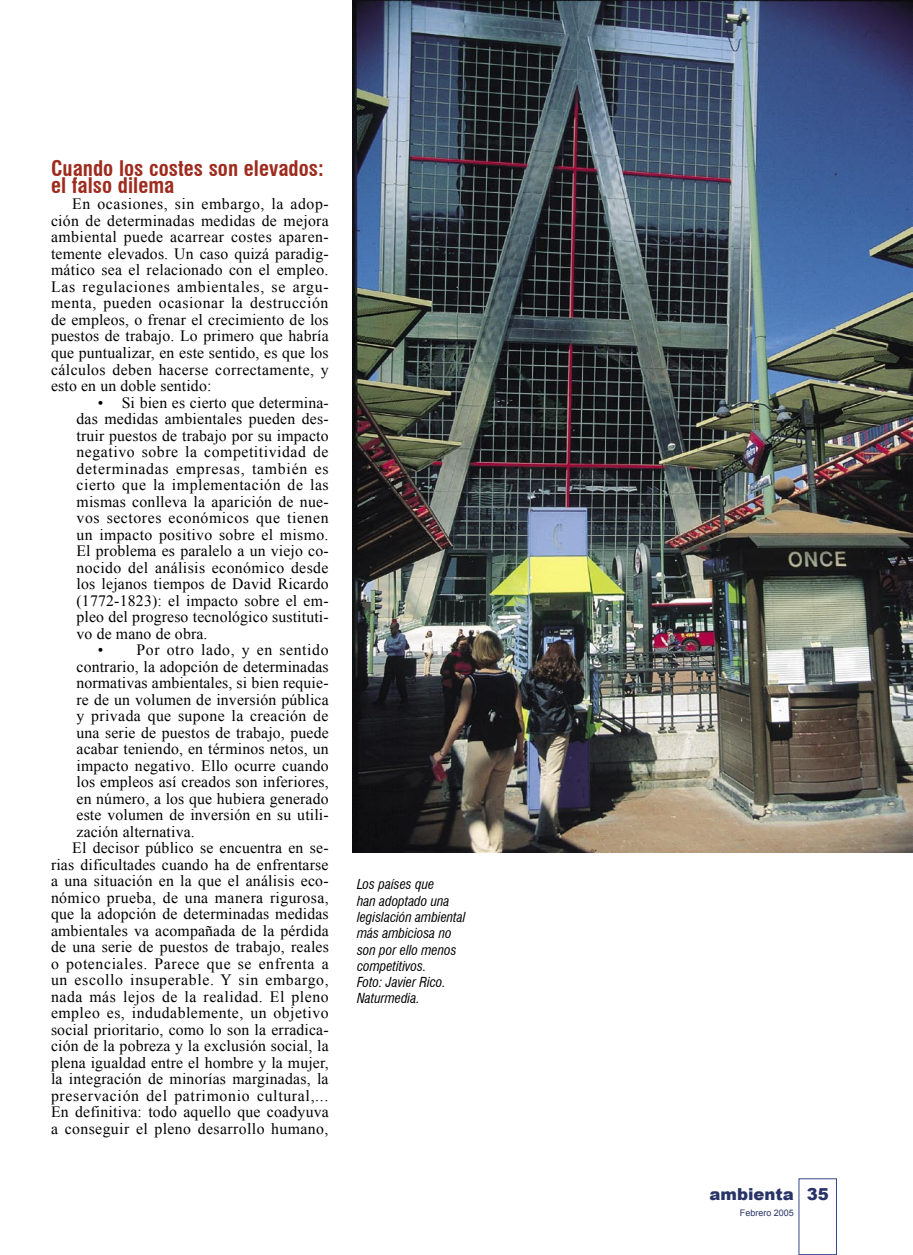
<style>
.page{position:relative;width:913px;height:1255px;background:#fff}
.page>*{position:absolute;margin:0;border:0;box-sizing:border-box;transform-origin:0 0}
.Ladillo{font:700 condensed 21px/16.5px "Swiss 721 BT";color:#9e2b1e}
.t1{font:900 16.5px "Arial";color:#283366}
.Texto_general-OK{font:15.75px/16.5px "Times New Roman";letter-spacing:.01em;color:#000;text-align:justify}
.Pié_de_foto{font:italic condensed 13.5px/16.2px "Swiss 721 BT";color:#000}
.t2{font:9px "Arial";color:#283366}
</style>
<div class="page">
<div style="left:799px;top:1178px;width:38px;height:76px;border:1px solid #36478b"></div>
<img style="left:353px;top:0;width:560px;height:852px">
<p class="Ladillo" style="left:51px;top:160px;width:274px">Cuando los costes son elevados: el falso dilema</p>
<p class="Texto_general-OK" style="left:51px;top:196px;width:279px;text-indent:21px">En ocasiones, sin embargo, la adop&shy;ción de determinadas medidas de mejora ambiental puede acarrear costes aparen&shy;temente elevados. Un caso quizá paradig&shy;mático sea el relacionado con el empleo.<br>Las regulaciones ambientales, se argu&shy;menta, pueden ocasionar la destrucción de empleos, o frenar el crecimiento de los puestos de trabajo. Lo primero que habría que puntualizar, en este sentido, es que los cálculos deben hacerse correctamente, y esto en un doble sentido:</p>
<p class="Texto_general-OK" style="left:77px;top:394px;width:254px;text-indent:21px">• Si bien es cierto que determina&shy;das medidas ambientales pueden des&shy;truir puestos de trabajo por su impacto negativo sobre la competitividad de determinadas empresas, también es cierto que la implementación de las mismas conlleva la aparición de nue&shy;vos sectores económicos que tienen un impacto positivo sobre el mismo.<br>El problema es paralelo a un viejo co&shy;nocido del análisis económico desde los lejanos tiempos de David Ricardo (1772-1823): el impacto sobre el em&shy;pleo del progreso tecnológico sustituti&shy;vo de mano de obra.</p>
<p class="Texto_general-OK" style="left:77px;top:641px;width:254px;text-indent:21px">• Por otro lado, y en sentido contrario, la adopción de determinadas normativas ambientales, si bien requie&shy;re de un volumen de inversión pública y privada que supone la creación de una serie de puestos de trabajo, puede acabar teniendo, en términos netos, un impacto negativo. Ello ocurre cuando los empleos así creados son inferiores, en número, a los que hubiera generado este volumen de inversión en su utili&shy;zación alternativa.</p>
<p class="Texto_general-OK" style="left:51px;top:839px;width:279px;text-indent:21px">El decisor público se encuentra en se&shy;rias dificultades cuando ha de enfrentarse a una situación en la que el análisis eco&shy;nómico prueba, de una manera rigurosa, que la adopción de determinadas medidas ambientales va acompañada de la pérdida de una serie de puestos de trabajo, reales o potenciales. Parece que se enfrenta a un escollo insuperable. Y sin embargo, nada más lejos de la realidad. El pleno empleo es, indudablemente, un objetivo social prioritario, como lo son la erradica&shy;ción de la pobreza y la exclusión social, la plena igualdad entre el hombre y la mujer, la integración de minorías marginadas, la preservación del patrimonio cultural,...<br>En definitiva: todo aquello que coadyuva a conseguir el pleno desarrollo humano,</p>
<p class="Pié_de_foto" style="left:357px;top:876px;width:110px">Los países que<br>han adoptado una legislación ambiental más ambiciosa no son por ello menos competitivos.<br>Foto: Javier Rico.<br>Naturmedia.</p>
<p class="t1" style="left:709px;top:1181px;width:86px">ambienta</p>
<p class="t2" style="left:740px;top:1207px;width:56px">Febrero 2005</p>
<p class="t1" style="left:807px;top:1181px;width:24px">35</p>
</div>
